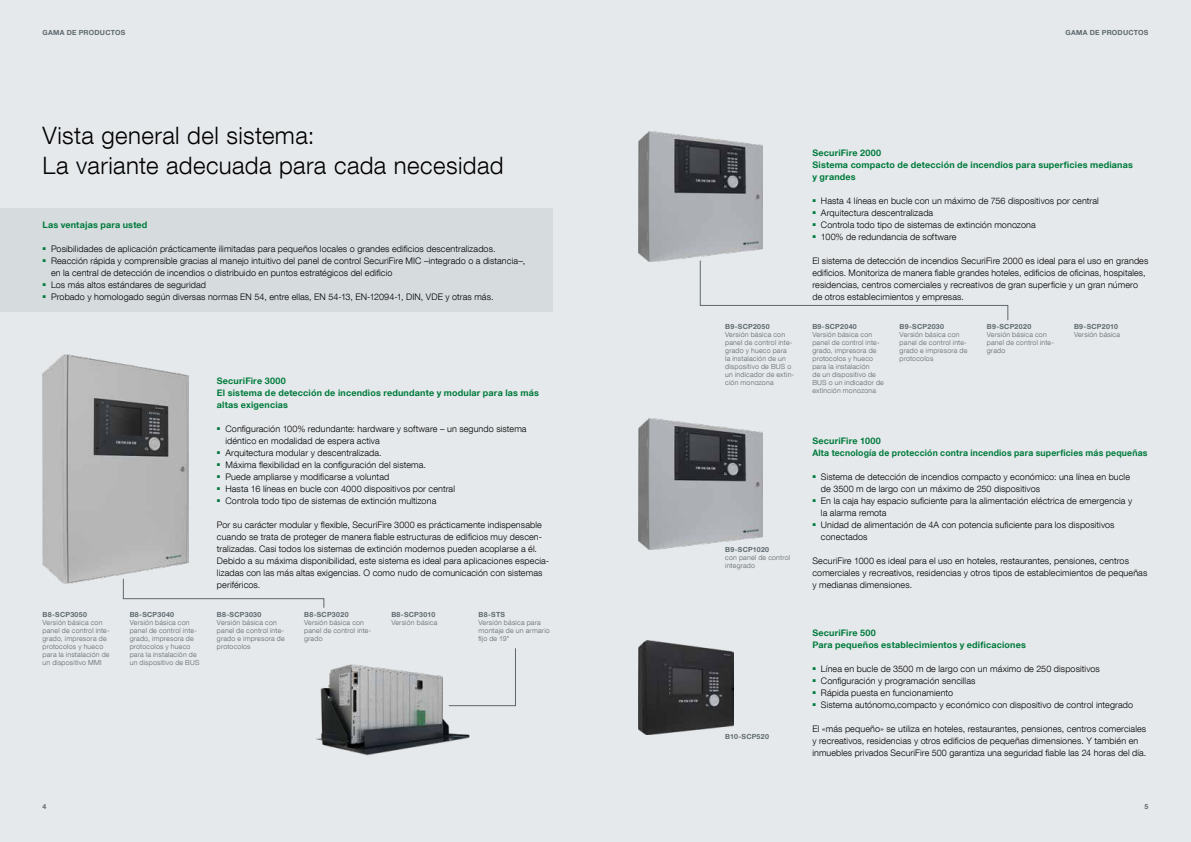
<style>
.page{position:relative;width:1191px;height:842px;background:#fff}
.page>*{position:absolute;margin:0;border:0;box-sizing:border-box;transform-origin:0 0}
.t1{font:300 24px/30px "Helvetica Neue LT Com";letter-spacing:.015em;color:#000}
.t2{font:300 9px/12px "Helvetica Neue LT Com";letter-spacing:.01em;color:#000}
.t3{font:700 9px/12px "Helvetica Neue LT Com";letter-spacing:.02em;color:#007b3d}
.t4{font:300 7px/8px "Helvetica Neue LT Com";letter-spacing:.03em;color:#5d686e}
.t5{font:700 7px "Helvetica Neue LT Com";letter-spacing:.035em;color:#5d686e}
</style>
<div class="page">
<div style="left:0;top:0;width:595px;height:842px;background:#e6e9eb"></div>
<div style="left:595px;top:0;width:596px;height:842px;background:#e6e9eb"></div>
<img style="left:316px;top:664px;width:158px;height:92px">
<img style="left:638px;top:132px;width:124px;height:130px">
<img style="left:43px;top:355px;width:146px;height:228px">
<svg style="left:123px;top:579px;width:201px;height:29px"></svg>
<svg style="left:700px;top:260px;width:308px;height:60px"></svg>
<svg style="left:448px;top:648px;width:68px;height:58px"></svg>
<img style="left:638px;top:640px;width:95px;height:95px">
<img style="left:638px;top:419px;width:124px;height:130px">
<div style="left:0;top:208px;width:553px;height:104px;background:#d6dbde"></div>
<p class="t5" style="left:43px;top:28px;width:84px">Gama de productos</p>
<p class="t5" style="left:1065px;top:28px;width:84px">Gama de productos</p>
<h1 class="t1" style="left:43px;top:119px;width:462px">Vista general del sistema:<br>La variante adecuada para cada necesidad</h1>
<p class="t3" style="left:43px;top:218px;width:106px">Las ventajas para usted</p>
<p class="t2" style="left:43px;top:242px;width:454px"><sup>■</sup> Posibilidades de aplicación prácticamente ilimitadas para pequeños locales o grandes edificios descentralizados.</p>
<p class="t2" style="left:51px;top:254px;width:476px;text-indent:-9px"><sup>■</sup> Reacción rápida y comprensible gracias al manejo intuitivo del panel de control SecuriFire MIC –integrado o a distancia–, en la central de detección de incendios o distribuido en puntos estratégicos del edificio</p>
<p class="t2" style="left:43px;top:278px;width:165px"><sup>■</sup> Los más altos estándares de seguridad</p>
<p class="t2" style="left:43px;top:290px;width:452px"><sup>■</sup> Probado y homologado según diversas normas EN 54, entre ellas, EN 54-13, EN-12094-1, DIN, VDE y otras más.</p>
<p class="t5" style="left:43px;top:610px;width:46px">B8-SCP3050</p>
<p class="t4" style="left:43px;top:618px;width:69px">Versión básica con panel de control inte&shy;grado, impresora de protocolos y hueco para la instalación de un dispositivo MMI</p>
<p class="t5" style="left:130px;top:610px;width:46px">B8-SCP3040</p>
<p class="t4" style="left:130px;top:618px;width:71px">Versión básica con panel de control inte&shy;grado, impresora de protocolos y hueco para la instalación de un dispositivo de BUS</p>
<p class="t3" style="left:217px;top:374px;width:323px">SecuriFire 3000<br>El sistema de detección de incendios redundante y modular para las más altas exigencias</p>
<p class="t2" style="left:225px;top:422px;width:303px;text-indent:-9px"><sup>■</sup> Configuración 100% redundante: hardware y software – un segundo sistema idéntico en modalidad de espera activa</p>
<p class="t2" style="left:217px;top:446px;width:166px"><sup>■</sup> Arquitectura modular y descentralizada.</p>
<p class="t2" style="left:217px;top:458px;width:210px"><sup>■</sup> Máxima flexibilidad en la configuración del sistema.</p>
<p class="t2" style="left:217px;top:470px;width:174px"><sup>■</sup> Puede ampliarse y modificarse a voluntad</p>
<p class="t2" style="left:217px;top:482px;width:240px"><sup>■</sup> Hasta 16 líneas en bucle con 4000 dispositivos por central</p>
<p class="t2" style="left:217px;top:494px;width:221px"><sup>■</sup> Controla todo tipo de sistemas de extinción multizona</p>
<p class="t2" style="left:217px;top:518px;width:334px">Por su carácter modular y flexible, SecuriFire 3000 es prácticamente indispensable cuando se trata de proteger de manera fiable estructuras de edificios muy descen&shy;tralizadas. Casi todos los sistemas de extinción modernos pueden acoplarse a él.<br>Debido a su máxima disponibilidad, este sistema es ideal para aplicaciones especia&shy;lizadas con las más altas exigencias. O como nudo de comunicación con sistemas periféricos.</p>
<p class="t5" style="left:217px;top:610px;width:46px">B8-SCP3030</p>
<p class="t4" style="left:217px;top:618px;width:69px">Versión básica con panel de control inte&shy;grado e impresora de protocolos</p>
<p class="t5" style="left:304px;top:610px;width:46px">B8-SCP3020</p>
<p class="t4" style="left:304px;top:618px;width:69px">Versión básica con panel de control inte&shy;grado</p>
<p class="t5" style="left:391px;top:610px;width:45px">B8-SCP3010</p>
<p class="t4" style="left:391px;top:618px;width:48px">Versión básica</p>
<p class="t5" style="left:478px;top:610px;width:28px">B8-STS</p>
<p class="t4" style="left:478px;top:618px;width:73px">Versión básica para montaje de un armario fijo de 19"</p>
<p class="t5" style="left:725px;top:322px;width:46px">B9-SCP2050</p>
<p class="t4" style="left:725px;top:330px;width:70px">Versión básica con panel de control inte&shy;grado y hueco para<br>la instalación de un dispositivo de BUS o un indicador de extin&shy;ción monozona</p>
<p class="t5" style="left:725px;top:545px;width:45px">B9-SCP1020</p>
<p class="t4" style="left:725px;top:553px;width:66px">con panel de control integrado</p>
<p class="t5" style="left:725px;top:732px;width:45px">B10-SCP520</p>
<p class="t3" style="left:812px;top:146px;width:322px">SecuriFire 2000<br>Sistema compacto de detección de incendios para superficies medianas y grandes</p>
<p class="t2" style="left:812px;top:194px;width:288px"><sup>■</sup> Hasta 4 líneas en bucle con un máximo de 756 dispositivos por central</p>
<p class="t2" style="left:812px;top:206px;width:122px"><sup>■</sup> Arquitectura descentralizada</p>
<p class="t2" style="left:812px;top:218px;width:225px"><sup>■</sup> Controla todo tipo de sistemas de extinción monozona</p>
<p class="t2" style="left:812px;top:230px;width:146px"><sup>■</sup> 100% de redundancia de software</p>
<p class="t2" style="left:812px;top:254px;width:337px">El sistema de detección de incendios SecuriFire 2000 es ideal para el uso en grandes edificios. Monitoriza de manera fiable grandes hoteles, edificios de oficinas, hospitales, residencias, centros comerciales y recreativos de gran superficie y un gran número de otros establecimientos y empresas.</p>
<p class="t5" style="left:812px;top:322px;width:46px">B9-SCP2040</p>
<p class="t4" style="left:812px;top:330px;width:73px">Versión básica con panel de control inte&shy;grado, impresora de protocolos y hueco para la instalación<br>de un dispositivo de<br>BUS o un indicador de extinción monozona</p>
<p class="t5" style="left:899px;top:322px;width:46px">B9-SCP2030</p>
<p class="t4" style="left:899px;top:330px;width:69px">Versión básica con panel de control inte&shy;grado e impresora de protocolos</p>
<p class="t5" style="left:986px;top:322px;width:46px">B9-SCP2020</p>
<p class="t4" style="left:986px;top:330px;width:69px">Versión básica con panel de control inte&shy;grado</p>
<p class="t5" style="left:1074px;top:322px;width:45px">B9-SCP2010</p>
<p class="t4" style="left:1074px;top:330px;width:48px">Versión básica</p>
<p class="t3" style="left:812px;top:434px;width:336px">SecuriFire 1000<br>Alta tecnología de protección contra incendios para superficies más pequeñas</p>
<p class="t2" style="left:821px;top:470px;width:311px;text-indent:-9px"><sup>■</sup> Sistema de detección de incendios compacto y económico: una línea en bucle de 3500 m de largo con un máximo de 250 dispositivos</p>
<p class="t2" style="left:821px;top:494px;width:313px;text-indent:-9px"><sup>■</sup> En la caja hay espacio suficiente para la alimentación eléctrica de emergencia y la alarma remota</p>
<p class="t2" style="left:821px;top:518px;width:295px;text-indent:-9px"><sup>■</sup> Unidad de alimentación de 4A con potencia suficiente para los dispositivos conectados</p>
<p class="t2" style="left:812px;top:554px;width:336px">SecuriFire 1000 es ideal para el uso en hoteles, restaurantes, pensiones, centros comerciales y recreativos, residencias y otros tipos de establecimientos de pequeñas y medianas dimensiones.</p>
<p class="t3" style="left:812px;top:626px;width:215px">SecuriFire 500<br>Para pequeños establecimientos y edificaciones</p>
<p class="t2" style="left:812px;top:662px;width:289px"><sup>■</sup> Línea en bucle de 3500 m de largo con un máximo de 250 dispositivos</p>
<p class="t2" style="left:812px;top:674px;width:165px"><sup>■</sup> Configuración y programación sencillas</p>
<p class="t2" style="left:812px;top:686px;width:142px"><sup>■</sup> Rápida puesta en funcionamiento</p>
<p class="t2" style="left:812px;top:698px;width:322px"><sup>■</sup> Sistema autónomo,compacto y económico con dispositivo de control integrado</p>
<p class="t2" style="left:812px;top:722px;width:335px">El «más pequeño» se utiliza en hoteles, restaurantes, pensiones, centros comerciales y recreativos, residencias y otros edificios de pequeñas dimensiones. Y también en inmuebles privados SecuriFire 500 garantiza una seguridad fiable las 24 horas del día.</p>
<p class="t5" style="left:43px;top:802px;width:5px">4</p>
<p class="t5" style="left:1144px;top:802px;width:5px">5</p>
</div>
